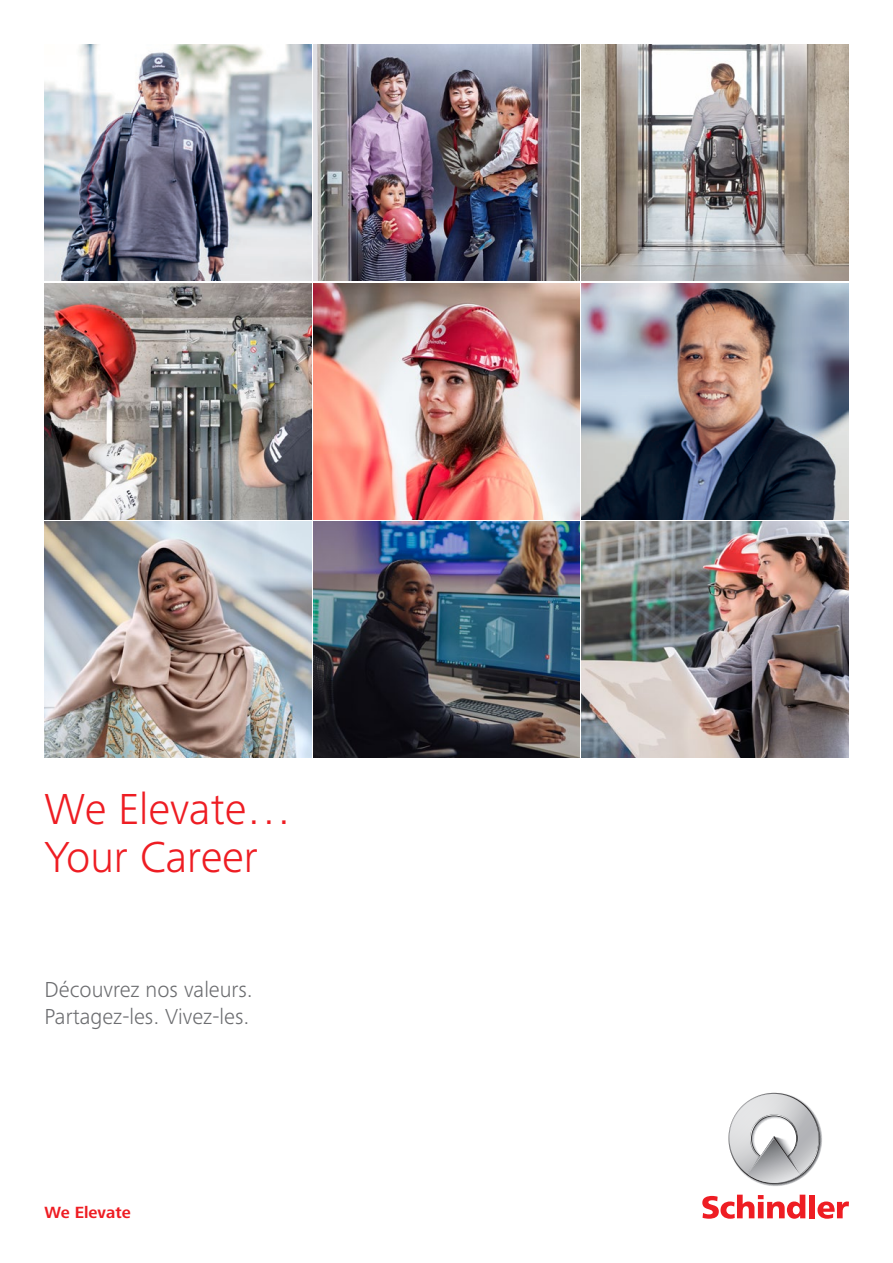
<style>
.page{position:relative;width:893px;height:1263px;background:#fff}
.page>*{position:absolute;margin:0;border:0;box-sizing:border-box;transform-origin:0 0}
.Headline_30_pt_light_red{font:300 45px "Frutiger Next LTW1 G";color:#ee1d23}
.Intro_text_15_pt_light_gray{font:300 22.5px "Frutiger Next LTW1 G";color:#6c6d70}
.t1{font:700 16.8px "Frutiger Next LTW1 G";color:#ee1d23}
</style>
<div class="page">
<svg style="left:702px;top:1195px;width:103px;height:24px"></svg>
<div style="left:809px;top:1195px;width:6px;height:23px;background:#ee1d23"></div>
<svg style="left:817px;top:1201px;width:32px;height:18px"></svg>
<svg style="left:728px;top:1093px;width:91px;height:91px"></svg>
<img style="left:45px;top:45px;width:266px;height:236px">
<img style="left:45px;top:283px;width:266px;height:236px">
<img style="left:582px;top:521px;width:266px;height:237px">
<img style="left:313px;top:45px;width:267px;height:236px">
<img style="left:313px;top:283px;width:267px;height:236px">
<img style="left:313px;top:521px;width:267px;height:237px">
<img style="left:582px;top:45px;width:266px;height:236px">
<img style="left:582px;top:283px;width:266px;height:236px">
<img style="left:45px;top:521px;width:266px;height:237px">
<p class="Headline_30_pt_light_red" style="left:45px;top:783px;width:248px">We Elevate…</p>
<p class="Headline_30_pt_light_red" style="left:45px;top:831px;width:215px">Your Career</p>
<p class="Intro_text_15_pt_light_gray" style="left:45px;top:976px;width:210px">Découvrez nos valeurs.</p>
<p class="Intro_text_15_pt_light_gray" style="left:45px;top:1003px;width:206px">Partagez-les. Vivez-les.</p>
<p class="t1" style="left:45px;top:1203px;width:88px">We Elevate</p>
</div>
